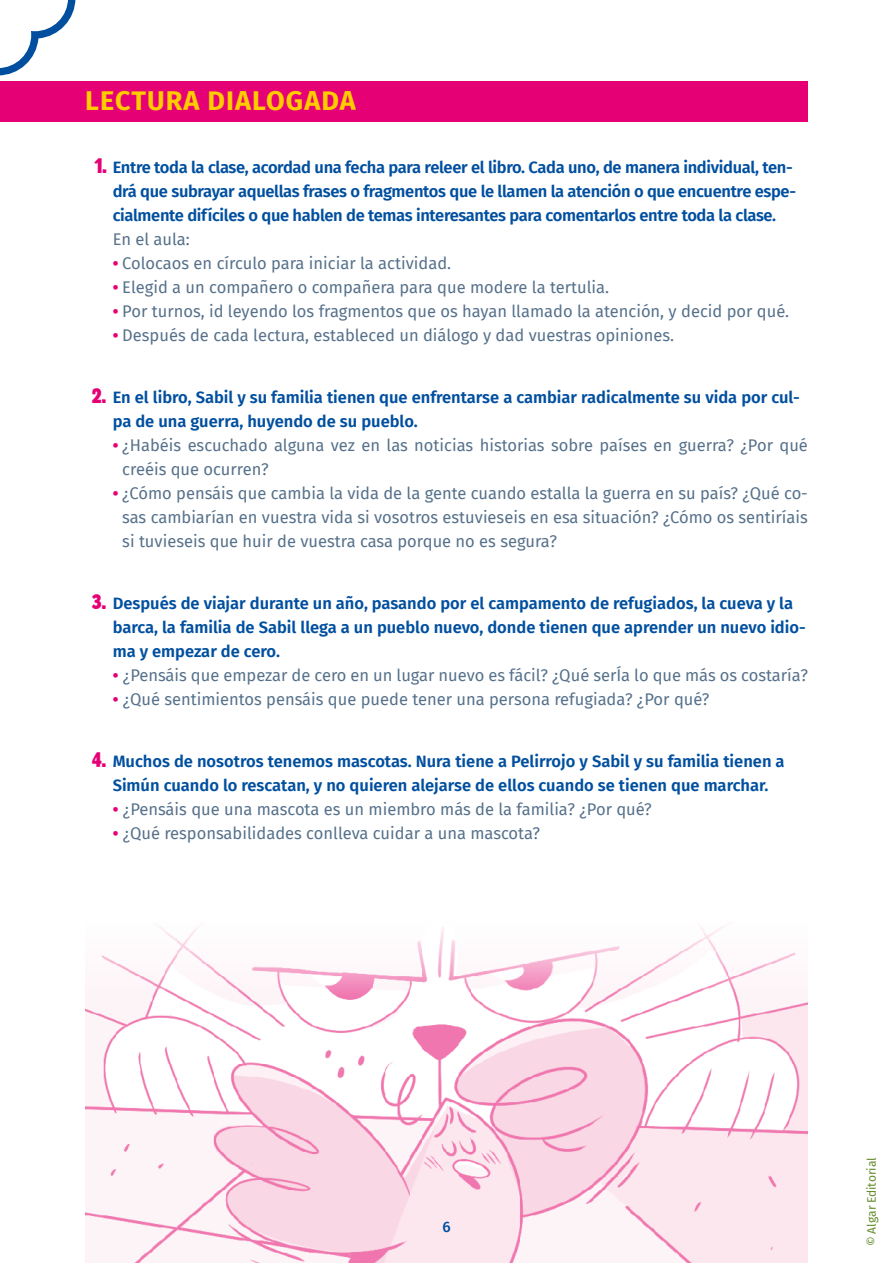
<style>
.page{position:relative;width:893px;height:1263px;background:#fff}
.page>*{position:absolute;margin:0;border:0;box-sizing:border-box;transform-origin:0 0}
.Títol_1{font:700 27px "Fira Sans";letter-spacing:.04em;color:#fc0}
.Text_activitats{font:16.5px/24px "Fira Sans";color:#56718b}
.t1{font:600 16.5px/24px "Fira Sans";letter-spacing:-.005em;color:#004f9f}
.t2{font:500 15px "Fira Sans";color:#004f9f}
.t3{font:12px "Fira Sans";letter-spacing:-.005em;color:#648d2e}
.s1{font-family:"Block Berthold";font-weight:400;font-stretch:condensed;font-size:21px;color:#e60076}
.s2{font-weight:700;color:#e60076}
</style>
<div class="page">
<img style="left:85px;top:926px;width:723px;height:337px">
<svg style="left:0;top:0;width:75px;height:75px"></svg>
<div style="left:0;top:81px;width:808px;height:41px;background:#e60076"></div>
<p class="Títol_1" style="left:85px;top:78px;width:272px">LECTURA DIALOGADA</p>
<p class="t1" style="left:113px;top:154px;width:685px;text-indent:-19px"><span class="s1">1.</span> Entre toda la clase, acordad una fecha para releer el libro. Cada uno, de manera individual, ten&shy;drá que subrayar aquellas frases o fragmentos que le llamen la atención o que encuentre espe&shy;cialmente difíciles o que hablen de temas interesantes para comentarlos entre toda la clase.</p>
<p class="Text_activitats" style="left:113px;top:226px;width:79px">En el aula:</p>
<p class="Text_activitats" style="left:113px;top:250px;width:340px"><span class="s2">•</span> Colocaos en círculo para iniciar la actividad.</p>
<p class="Text_activitats" style="left:113px;top:274px;width:498px"><span class="s2">•</span> Elegid a un compañero o compañera para que modere la tertulia.</p>
<p class="Text_activitats" style="left:113px;top:298px;width:678px"><span class="s2">•</span> Por turnos, id leyendo los fragmentos que os hayan llamado la atención, y decid por qué.</p>
<p class="Text_activitats" style="left:113px;top:322px;width:563px"><span class="s2">•</span> Después de cada lectura, estableced un diálogo y dad vuestras opiniones.</p>
<p class="t1" style="left:113px;top:384px;width:689px;text-indent:-21px"><span class="s1">2.</span> En el libro, Sabil y su familia tienen que enfrentarse a cambiar radicalmente su vida por cul&shy;pa de una guerra, huyendo de su pueblo.</p>
<p class="Text_activitats" style="left:122px;top:433px;width:687px;text-indent:-10px"><span class="s2">•</span> ¿Habéis escuchado alguna vez en las noticias historias sobre países en guerra? ¿Por qué creéis que ocurren?</p>
<p class="Text_activitats" style="left:122px;top:481px;width:687px;text-align:justify;text-indent:-10px"><span class="s2">•</span> ¿Cómo pensáis que cambia la vida de la gente cuando estalla la guerra en su país? ¿Qué co&shy;sas cambiarían en vuestra vida si vosotros estuvieseis en esa situación? ¿Cómo os sentiríais si tuvieseis que huir de vuestra casa porque no es segura?</p>
<p class="t1" style="left:113px;top:590px;width:695px;text-indent:-20px"><span class="s1">3.</span> Después de viajar durante un año, pasando por el campamento de refugiados, la cueva y la barca, la familia de Sabil llega a un pueblo nuevo, donde tienen que aprender un nuevo idio&shy;ma y empezar de cero.</p>
<p class="Text_activitats" style="left:113px;top:663px;width:697px"><span class="s2">•</span> ¿Pensáis que empezar de cero en un lugar nuevo es fácil? ¿Qué serÍa lo que más os costaría?</p>
<p class="Text_activitats" style="left:113px;top:687px;width:598px"><span class="s2">•</span> ¿Qué sentimientos pensáis que puede tener una persona refugiada? ¿Por qué?</p>
<p class="t1" style="left:92px;top:749px;width:694px;text-align:center"><span class="s1">4.</span> Muchos de nosotros tenemos mascotas. Nura tiene a Pelirrojo y Sabil y su familia tienen a<br>Simún cuando lo rescatan, y no quieren alejarse de ellos cuando se tienen que marchar.</p>
<p class="Text_activitats" style="left:113px;top:797px;width:541px"><span class="s2">•</span> ¿Pensáis que una mascota es un miembro más de la familia? ¿Por qué?</p>
<p class="Text_activitats" style="left:113px;top:821px;width:429px"><span class="s2">•</span> ¿Qué responsabilidades conlleva cuidar a una mascota?</p>
<p class="t2" style="left:442px;top:1214px;width:10px">6</p>
<p class="t3" style="left:863px;top:1246px;width:90px;rotate:-90deg">© Algar Editorial</p>
</div>
